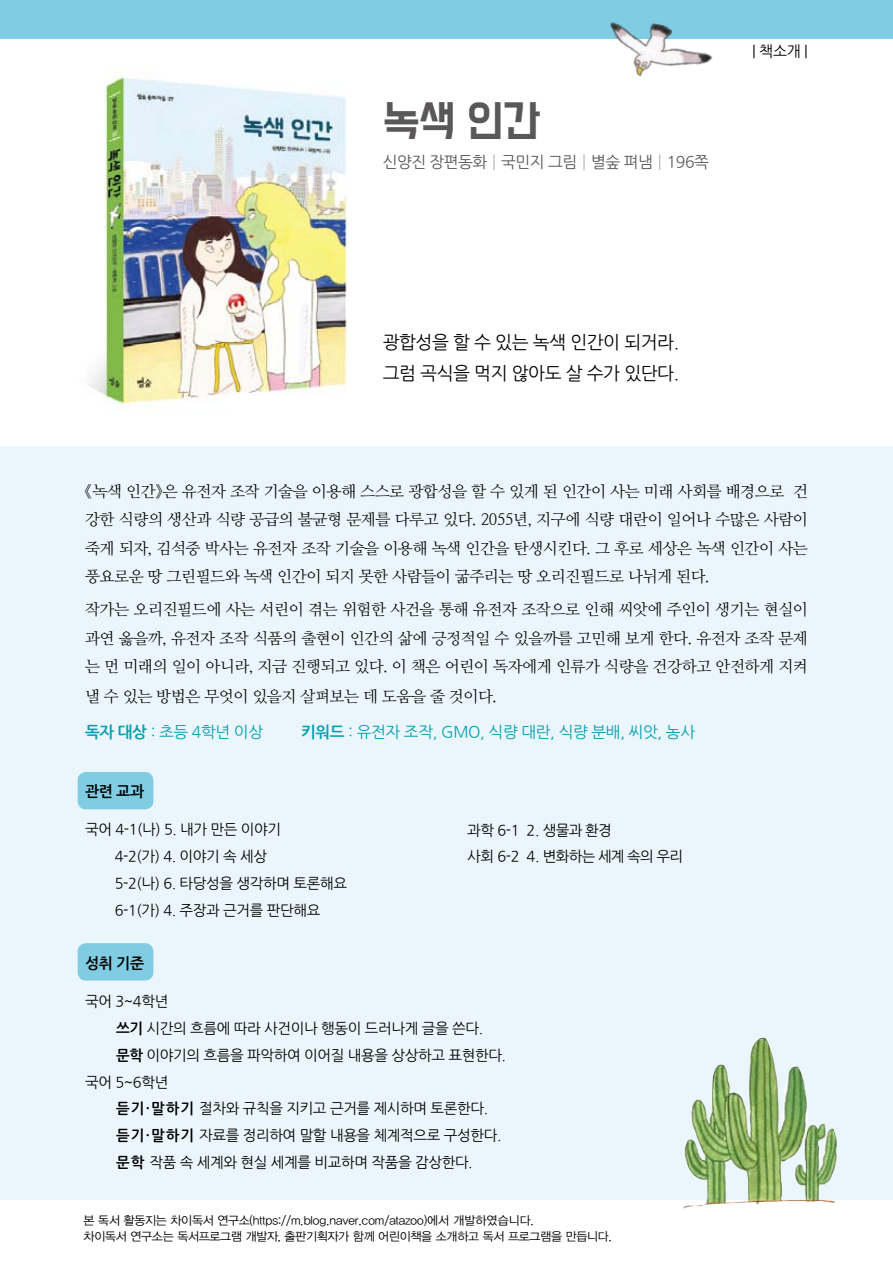
<style>
.page{position:relative;width:893px;height:1263px;background:#fff}
.page>*{position:absolute;margin:0;border:0;box-sizing:border-box;transform-origin:0 0}
.t1{font:39px "BM Do Hyeon OTF";color:#595757}
.t2{font:18px/31.2px "Nanum Gothic OTF";letter-spacing:-.025em;color:#000}
.t3{font:15.75px/28.5px "Nanum Myeongjo OTF";letter-spacing:-.025em;color:#000;text-align:justify}
.t4{font:15.75px "Nanum Gothic OTF";letter-spacing:-.025em;color:#009fb1}
.t5{font:15.75px "Nanum Gothic OTF";letter-spacing:-.03em;color:#595757}
.t6{font:15px "Nanum Gothic OTF Bold";letter-spacing:-.025em;color:#000}
.t7{font:15px "Nanum Gothic OTF";color:#000}
.t8{font:14.55px/26.8px "Nanum Gothic OTF";letter-spacing:-.025em;color:#000}
.t9{font:14.55px/26.7px "Nanum Gothic OTF";letter-spacing:-.05em;color:#000}
.t10{font:12px/16.5px "YDVYGO12";letter-spacing:-.025em;color:#000}
.s1{font-family:"Nanum Gothic OTF Bold"}
</style>
<div class="page">
<div style="left:0;top:446px;width:893px;height:753px;background:#eaf6fb"></div>
<img style="left:89px;top:75px;width:258px;height:330px">
<div style="left:0;top:0;width:893px;height:38px;background:#80cde3"></div>
<div style="left:78px;top:772px;width:75px;height:37px;background:#80cde3;border-radius:9px"></div>
<div style="left:78px;top:943px;width:75px;height:37px;background:#80cde3;border-radius:9px"></div>
<img style="left:679px;top:1038px;width:159px;height:170px">
<img style="left:585px;top:22px;width:139px;height:55px">
<h1 class="t1" style="left:383px;top:101px;width:159px">녹색 인간</h1>
<p class="t5" style="left:383px;top:153px;width:328px">신양진 장편동화│국민지 그림│별숲 펴냄│196쪽</p>
<p class="t7" style="left:752px;top:42px;width:57px">| 책소개 |</p>
<p class="t2" style="left:383px;top:326px;width:298px">광합성을 할 수 있는 녹색 인간이 되거라. 그럼 곡식을 먹지 않아도 살 수가 있단다.</p>
<p class="t3" style="left:85px;top:476px;width:724px;text-indent:-8px">《녹색 인간》은 유전자 조작 기술을 이용해 스스로 광합성을 할 수 있게 된 인간이 사는 미래 사회를 배경으로 건 강한 식량의 생산과 식량 공급의 불균형 문제를 다루고 있다. 2055년, 지구에 식량 대란이 일어나 수많은 사람이 죽게 되자, 김석중 박사는 유전자 조작 기술을 이용해 녹색 인간을 탄생시킨다. 그 후로 세상은 녹색 인간이 사는 풍요로운 땅 그린필드와 녹색 인간이 되지 못한 사람들이 굶주리는 땅 오리진필드로 나뉘게 된다.</p>
<p class="t3" style="left:85px;top:594px;width:724px;line-height:29px">작가는 오리진필드에 사는 서린이 겪는 위험한 사건을 통해 유전자 조작으로 인해 씨앗에 주인이 생기는 현실이 과연 옳을까, 유전자 조작 식품의 출현이 인간의 삶에 긍정적일 수 있을까를 고민해 보게 한다. 유전자 조작 문제 는 먼 미래의 일이 아니라, 지금 진행되고 있다. 이 책은 어린이 독자에게 인류가 식량을 건강하고 안전하게 지켜 낼 수 있는 방법은 무엇이 있을지 살펴보는 데 도움을 줄 것이다.</p>
<p class="t4" style="left:85px;top:722px;width:180px"><span class="s1">독자 대상</span> : 초등 4학년 이상</p>
<p class="t4" style="left:301px;top:722px;width:396px"><span class="s1">키워드</span> : 유전자 조작, GMO, 식량 대란, 식량 분배, 씨앗, 농사</p>
<p class="t6" style="left:85px;top:783px;width:61px">관련 교과</p>
<p class="t8" style="left:115px;top:815px;width:234px;text-indent:-30px">국어 4-1(나) 5. 내가 만든 이야기<br>4-2(가) 4. 이야기 속 세상<br>5-2(나) 6. 타당성을 생각하며 토론해요<br>6-1(가) 4. 주장과 근거를 판단해요</p>
<p class="t6" style="left:85px;top:955px;width:61px">성취 기준</p>
<p class="t8" style="left:85px;top:988px;width:85px">국어 3~4학년</p>
<p class="t8" style="left:116px;top:1015px;width:368px"><span class="s1">쓰기</span> 시간의 흐름에 따라 사건이나 행동이 드러나게 글을 쓴다.</p>
<p class="t8" style="left:116px;top:1041px;width:391px"><span class="s1">문학</span> 이야기의 흐름을 파악하여 이어질 내용을 상상하고 표현한다.</p>
<p class="t8" style="left:85px;top:1068px;width:85px">국어 5~6학년</p>
<p class="t8" style="left:116px;top:1095px;width:374px"><span class="s1">듣기·말하기</span> 절차와 규칙을 지키고 근거를 제시하며 토론한다.</p>
<p class="t8" style="left:116px;top:1122px;width:387px"><span class="s1">듣기·말하기</span> 자료를 정리하여 말할 내용을 체계적으로 구성한다.</p>
<p class="t8" style="left:116px;top:1148px;width:358px"><span class="s1">문학</span> 작품 속 세계와 현실 세계를 비교하며 작품을 감상한다.</p>
<p class="t9" style="left:467px;top:816px;width:218px">과학 6-1 2. 생물과 환경<br>사회 6-2 4. 변화하는 세계 속의 우리</p>
<p class="t10" style="left:84px;top:1212px;width:530px">본 독서 활동지는 차이독서 연구소(https://m.blog.naver.com/atazoo)에서 개발하였습니다.<br>차이독서 연구소는 독서프로그램 개발자, 출판기획자가 함께 어린이책을 소개하고 독서 프로그램을 만듭니다.</p>
</div>
